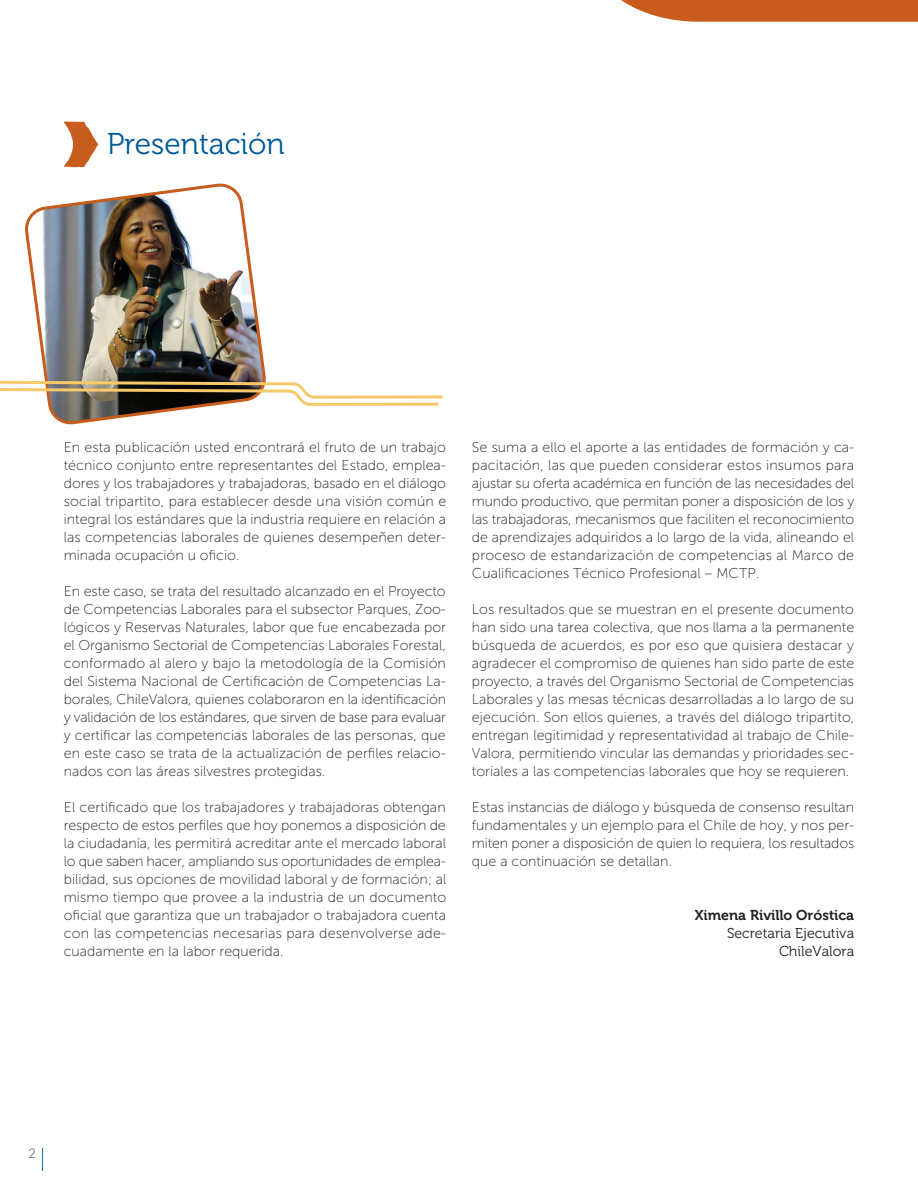
<style>
.page{position:relative;width:918px;height:1188px;background:#fff}
.page>*{position:absolute;margin:0;border:0;box-sizing:border-box;transform-origin:0 0}
.t1{font:30px "Museo 300";color:#005999}
.t2{font:14.25px/18px "Museo Sans 100";color:#231f20;text-align:justify}
.t3{font:14.25px "Museo 300";color:#231f20}
.t4{font:14.25px "Museo 700";color:#231f20}
.t5{font:300 13.5px "Biblioteca Sans";color:#231f20}
</style>
<div class="page">
<svg style="left:42px;top:1148px;width:1px;height:22px"></svg>
<svg style="left:64px;top:121px;width:34px;height:46px"></svg>
<img style="left:25px;top:183px;width:241px;height:242px">
<svg style="left:0;top:381px;width:443px;height:25px"></svg>
<svg style="left:621px;top:0;width:297px;height:22px"></svg>
<p class="t1" style="left:107px;top:128px;width:179px">Presentación</p>
<p class="t2" style="left:64px;top:439px;width:384px">En esta publicación usted encontrará el fruto de un trabajo técnico conjunto entre representantes del Estado, emplea&shy;dores y los trabajadores y trabajadoras, basado en el diálogo social tripartito, para establecer desde una visión común e integral los estándares que la industria requiere en relación a las competencias laborales de quienes desempeñen deter&shy;minada ocupación u oficio.</p>
<p class="t2" style="left:64px;top:583px;width:384px">En este caso, se trata del resultado alcanzado en el Proyecto de Competencias Laborales para el subsector Parques, Zoo&shy;lógicos y Reservas Naturales, labor que fue encabezada por el Organismo Sectorial de Competencias Laborales Forestal, conformado al alero y bajo la metodología de la Comisión del Sistema Nacional de Certificación de Competencias La&shy;borales, ChileValora, quienes colaboraron en la identificación y validación de los estándares, que sirven de base para evaluar y certificar las competencias laborales de las personas, que en este caso se trata de la actualización de perfiles relacio&shy;nados con las áreas silvestres protegidas.</p>
<p class="t2" style="left:64px;top:799px;width:384px">El certificado que los trabajadores y trabajadoras obtengan respecto de estos perfiles que hoy ponemos a disposición de la ciudadanía, les permitirá acreditar ante el mercado laboral lo que saben hacer, ampliando sus oportunidades de emplea&shy;bilidad, sus opciones de movilidad laboral y de formación; al mismo tiempo que provee a la industria de un documento oficial que garantiza que un trabajador o trabajadora cuenta con las competencias necesarias para desenvolverse ade&shy;cuadamente en la labor requerida.</p>
<p class="t2" style="left:472px;top:439px;width:384px">Se suma a ello el aporte a las entidades de formación y ca&shy;pacitación, las que pueden considerar estos insumos para ajustar su oferta académica en función de las necesidades del mundo productivo, que permitan poner a disposición de los y las trabajadoras, mecanismos que faciliten el reconocimiento de aprendizajes adquiridos a lo largo de la vida, alineando el proceso de estandarización de competencias al Marco de Cualificaciones Técnico Profesional – MCTP.</p>
<p class="t2" style="left:472px;top:601px;width:384px">Los resultados que se muestran en el presente documento han sido una tarea colectiva, que nos llama a la permanente búsqueda de acuerdos, es por eso que quisiera destacar y agradecer el compromiso de quienes han sido parte de este proyecto, a través del Organismo Sectorial de Competencias Laborales y las mesas técnicas desarrolladas a lo largo de su ejecución. Son ellos quienes, a través del diálogo tripartito, entregan legitimidad y representatividad al trabajo de Chile-Valora, permitiendo vincular las demandas y prioridades sec&shy;toriales a las competencias laborales que hoy se requieren.</p>
<p class="t2" style="left:472px;top:799px;width:384px">Estas instancias de diálogo y búsqueda de consenso resultan fundamentales y un ejemplo para el Chile de hoy, y nos per&shy;miten poner a disposición de quien lo requiera, los resultados que a continuación se detallan.</p>
<p class="t4" style="left:695px;top:908px;width:161px">Ximena Rivillo Oróstica</p>
<p class="t3" style="left:727px;top:926px;width:129px">Secretaria Ejecutiva</p>
<p class="t3" style="left:779px;top:944px;width:77px">ChileValora</p>
<p class="t5" style="left:29px;top:1146px;width:8px">2</p>
</div>
